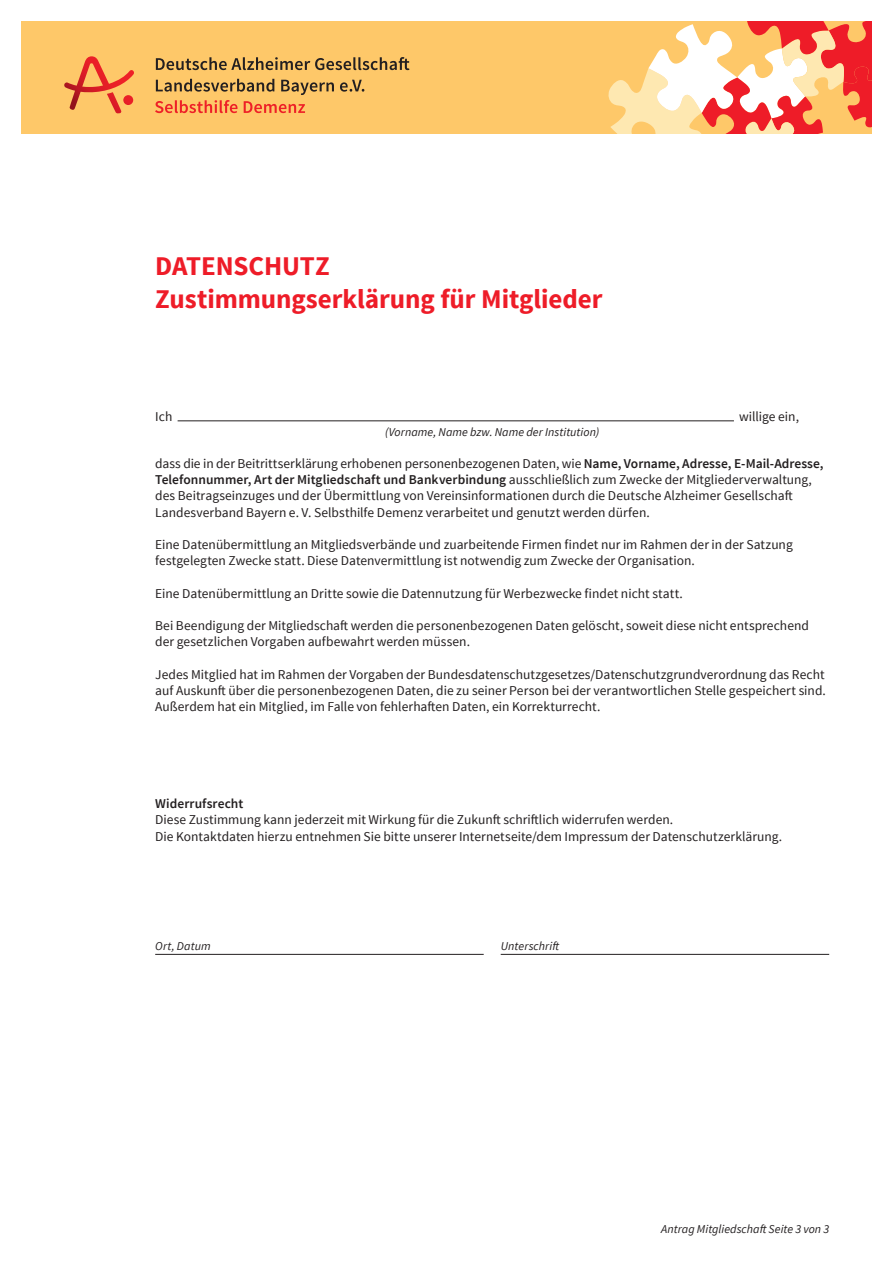
<style>
.page{position:relative;width:893px;height:1263px;background:#fff}
.page>*{position:absolute;margin:0;border:0;box-sizing:border-box;transform-origin:0 0}
.t1{font:700 27px/32.4px "Source Sans Pro";letter-spacing:-.005em;color:#ee1c28}
.t2{font:13.5px/16.2px "Source Sans Pro";color:#231f20}
.t3{font:600 13.5px "Source Sans Pro";letter-spacing:.005em;color:#231f20}
.t4{font:italic 12px "Source Sans Pro";letter-spacing:.005em;color:#231f20}
.s1{font-weight:600}
</style>
<div class="page">
<hr style="left:178px;top:420px;width:556px;height:1px;background:#231f20">
<hr style="left:155px;top:954px;width:329px;height:1px;background:#231f20">
<hr style="left:501px;top:954px;width:328px;height:1px;background:#231f20">
<div style="left:21px;top:21px;width:851px;height:113px;background:#fec869"></div>
<svg style="left:608px;top:21px;width:264px;height:113px"></svg>
<svg style="left:64px;top:56px;width:70px;height:57px"></svg>
<svg style="left:155px;top:79px;width:209px;height:34px"></svg>
<svg style="left:156px;top:57px;width:253px;height:13px"></svg>
<h1 class="t1" style="left:155px;top:251px;width:449px">DATENSCHUTZ<br>Zustimmungserklärung für Mitglieder</h1>
<p class="t2" style="left:155px;top:409px;width:19px">Ich</p>
<p class="t2" style="left:739px;top:409px;width:61px">willige ein,</p>
<p class="t4" style="left:385px;top:424px;width:216px">(Vorname, Name bzw. Name der Institution)</p>
<p class="t2" style="left:155px;top:456px;width:670px">dass die in der Beitrittserklärung erhobenen personenbezogenen Daten, wie <span class="s1">Name, Vorname, Adresse, E-Mail-Adresse, Telefonnummer, Art der Mitgliedschaft und Bankverbindung</span> ausschließlich zum Zwecke der Mitgliederverwaltung, des Beitragseinzuges und der Übermittlung von Vereinsinformationen durch die Deutsche Alzheimer Gesellschaft Landesverband Bayern e. V. Selbsthilfe Demenz verarbeitet und genutzt werden dürfen.</p>
<p class="t2" style="left:155px;top:537px;width:639px">Eine Datenübermittlung an Mitgliedsverbände und zuarbeitende Firmen findet nur im Rahmen der in der Satzung festgelegten Zwecke statt. Diese Datenvermittlung ist notwendig zum Zwecke der Organisation.</p>
<p class="t2" style="left:155px;top:585px;width:529px">Eine Datenübermittlung an Dritte sowie die Datennutzung für Werbezwecke findet nicht statt.</p>
<p class="t2" style="left:155px;top:618px;width:655px">Bei Beendigung der Mitgliedschaft werden die personenbezogenen Daten gelöscht, soweit diese nicht entsprechend der gesetzlichen Vorgaben aufbewahrt werden müssen.</p>
<p class="t2" style="left:155px;top:666px;width:672px;text-align:justify">Jedes Mitglied hat im Rahmen der Vorgaben der Bundesdatenschutzgesetzes/Datenschutzgrundverordnung das Recht auf Auskunft über die personenbezogenen Daten, die zu seiner Person bei der verantwortlichen Stelle gespeichert sind.<br>Außerdem hat ein Mitglied, im Falle von fehlerhaften Daten, ein Korrekturrecht.</p>
<p class="t3" style="left:155px;top:795px;width:90px">Widerrufsrecht</p>
<p class="t2" style="left:155px;top:812px;width:628px">Diese Zustimmung kann jederzeit mit Wirkung für die Zukunft schriftlich widerrufen werden.<br>Die Kontaktdaten hierzu entnehmen Sie bitte unserer Internetseite/dem Impressum der Datenschutzerklärung.</p>
<p class="t4" style="left:155px;top:939px;width:57px">Ort, Datum</p>
<p class="t4" style="left:501px;top:939px;width:60px">Unterschrift</p>
<p class="t4" style="left:661px;top:1222px;width:169px">Antrag Mitgliedschaft Seite 3 von 3</p>
</div>
